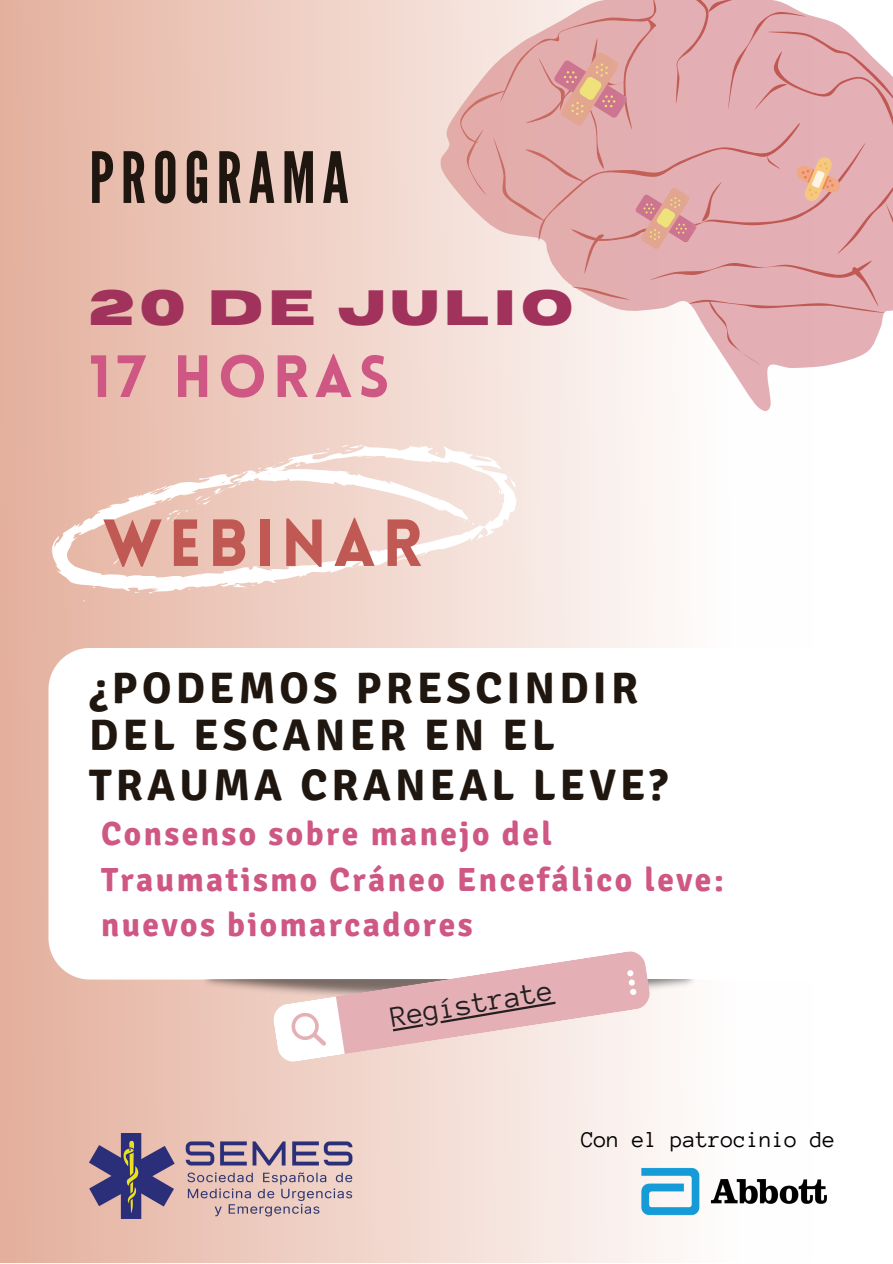
<style>
.page{position:relative;width:893px;height:1264px;background:#fff}
.page>*{position:absolute;margin:0;border:0;box-sizing:border-box;transform-origin:0 0}
.t1{font:70.35px "League Gothic";letter-spacing:.095em;color:#1f160f}
.t2{font:900 64.95px "Lovelo";letter-spacing:.1em;color:#c05953}
.t3{font:900 58.35px "Lovelo";letter-spacing:.1em;color:#cf5784}
.t4{font:700 49.35px "Horizon";letter-spacing:.1em;color:#a0325b}
.t5{font:700 44.1px/49.5px "Signika";letter-spacing:.095em;color:#1f160f}
.t6{font:700 33.45px/45.5px "Signika";letter-spacing:.075em;color:#cf5784}
.t7{font:30.15px "Anonymous Pro";color:#231f20}
.t8{font:23.25px "Anonymous Pro";color:#000}
</style>
<div class="page">
<div style="left:0;top:0;width:813px;height:1262px;background:linear-gradient(to right,#e5b19e,#fff)"></div>
<svg style="left:51px;top:444px;width:465px;height:158px"></svg>
<img style="left:623px;top:1133px;width:204px;height:117px">
<img style="left:89px;top:1133px;width:268px;height:85px">
<svg style="left:459px;top:0;width:433px;height:366px;background:#e6b8b9"></svg>
<svg style="left:48px;top:648px;width:765px;height:331px"></svg>
<img style="left:199px;top:979px;width:499px;height:24px">
<svg style="left:271px;top:949px;width:381px;height:115px"></svg>
<p class="t1" style="left:89px;top:137px;width:261px">PROGRAMA</p>
<p class="t4" style="left:89px;top:284px;width:485px">20 DE JULIO</p>
<p class="t3" style="left:89px;top:353px;width:301px">17 HORAS</p>
<p class="t2" style="left:103px;top:517px;width:321px">WEBINAR</p>
<p class="t5" style="left:89px;top:664px;width:550px">¿PODEMOS PRESCINDIR</p>
<p class="t5" style="left:89px;top:711px;width:580px">DEL ESCANER EN EL<br>TRAUMA CRANEAL LEVE?</p>
<p class="t6" style="left:101px;top:811px;width:624px">Consenso sobre manejo del<br>Traumatismo Cráneo Encefálico leve: nuevos biomarcadores</p>
<p class="t7" style="left:388px;top:1003px;width:166px;rotate:-10deg">Regístrate</p>
<p class="t8" style="left:581px;top:1127px;width:256px">Con el patrocinio de</p>
</div>
